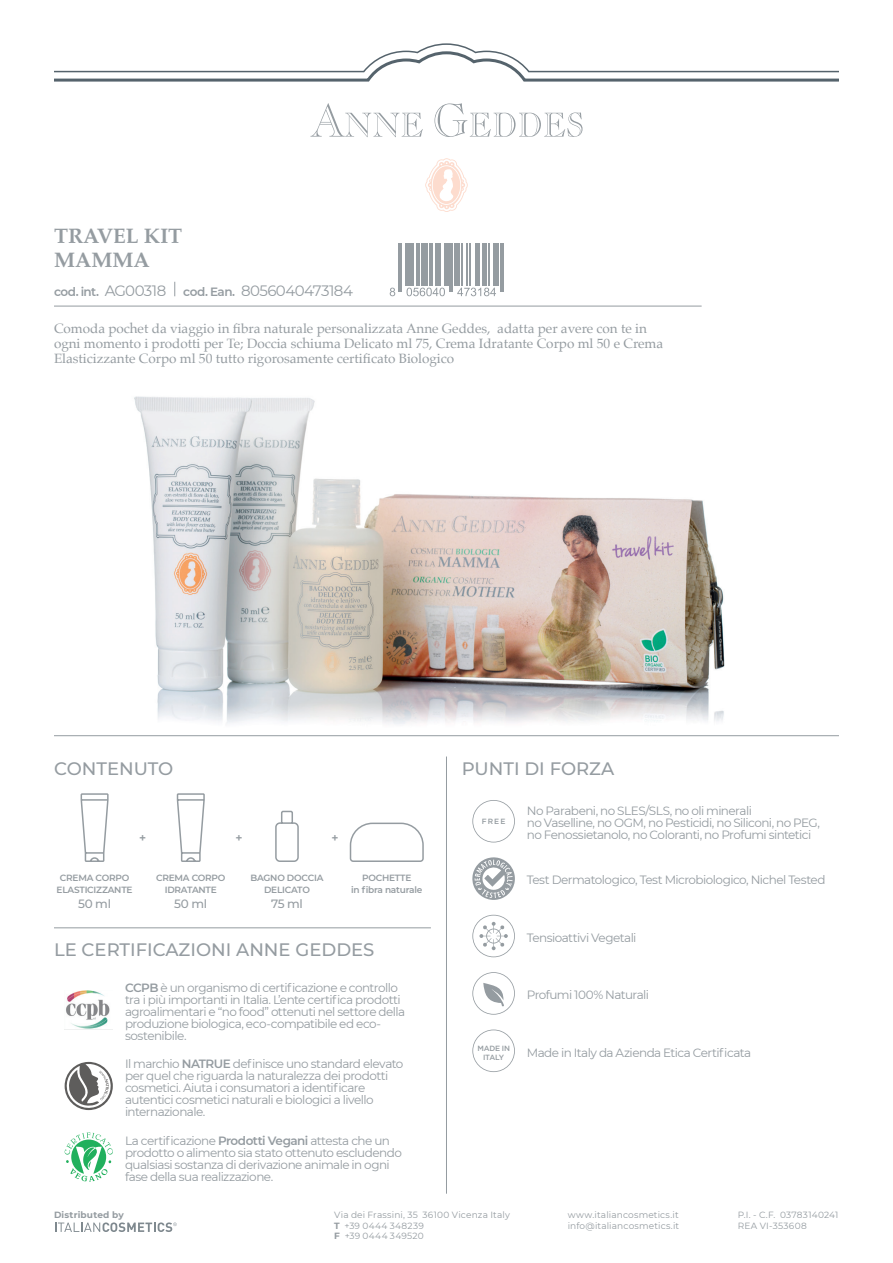
<style>
.page{position:relative;width:893px;height:1263px;background:#fff}
.page>*{position:absolute;margin:0;border:0;box-sizing:border-box;transform-origin:0 0}
.t1{font:700 21px/24px "Palatino";color:#959ca1}
.t2{font:500 18px "Montserrat";color:#959ca1}
.t3{font:15px "Montserrat";letter-spacing:-.035em;color:#959ca1}
.t4{font:13.5px/15px "Palatino";color:#959ca1}
.t5{font:12px/12px "Montserrat";letter-spacing:-.045em;color:#959ca1}
.t6{font:600 12px "Montserrat";letter-spacing:-.045em;color:#959ca1}
.t7{font:500 12px "Montserrat";letter-spacing:-.025em;color:#959ca1}
.t8{font:9px/10.8px "Montserrat";letter-spacing:.02em;color:#959ca1}
.t9{font:600 9px/12px "Montserrat";letter-spacing:-.025em;color:#959ca1;text-align:center}
.t10{font:700 9px "Montserrat";letter-spacing:.02em;color:#959ca1}
.t11{font:500 7.5px/9px "Gotham";letter-spacing:-.02em;color:#959ca1;text-align:center}
.s1{font-weight:400;font-size:15px}
.s2{font-weight:600;font-size:12px}
.s3{font-weight:600}
.s4{font-weight:700}
</style>
<div class="page">
<img style="left:134px;top:396px;width:591px;height:328px">
<svg style="left:54px;top:43px;width:785px;height:39px"></svg>
<svg style="left:310px;top:103px;width:113px;height:34px"></svg>
<svg style="left:434px;top:103px;width:148px;height:34px"></svg>
<hr style="left:54px;top:735px;width:785px;height:1px;background:#959ca1">
<hr style="left:446px;top:756px;width:1px;height:438px;background:#959ca1">
<hr style="left:54px;top:306px;width:648px;height:1px;background:#959ca1">
<svg style="left:55px;top:1222px;width:122px;height:10px"></svg>
<img style="left:66px;top:990px;width:44px;height:39px">
<svg style="left:64px;top:1132px;width:49px;height:50px"></svg>
<svg style="left:64px;top:1062px;width:49px;height:49px"></svg>
<svg style="left:425px;top:158px;width:43px;height:54px"></svg>
<svg style="left:472px;top:915px;width:43px;height:42px"></svg>
<svg style="left:472px;top:972px;width:43px;height:43px"></svg>
<svg style="left:472px;top:800px;width:43px;height:42px"></svg>
<svg style="left:472px;top:1029px;width:43px;height:43px"></svg>
<svg style="left:472px;top:857px;width:43px;height:43px"></svg>
<svg style="left:80px;top:793px;width:29px;height:69px"></svg>
<svg style="left:176px;top:793px;width:29px;height:69px"></svg>
<svg style="left:275px;top:810px;width:24px;height:52px"></svg>
<hr style="left:54px;top:927px;width:377px;height:1px;background:#959ca1">
<svg style="left:349px;top:822px;width:75px;height:40px"></svg>
<svg style="left:174px;top:282px;width:1px;height:14px"></svg>
<hr style="left:399px;top:243px;width:1px;height:48px;background:#959ca1">
<hr style="left:401px;top:243px;width:1px;height:48px;background:#959ca1">
<hr style="left:405px;top:243px;width:2px;height:42px;background:#959ca1">
<hr style="left:409px;top:243px;width:1px;height:42px;background:#959ca1">
<hr style="left:411px;top:243px;width:3px;height:42px;background:#959ca1">
<hr style="left:416px;top:243px;width:1px;height:42px;background:#959ca1">
<hr style="left:419px;top:243px;width:1px;height:42px;background:#959ca1">
<hr style="left:421px;top:243px;width:4px;height:42px;background:#959ca1">
<hr style="left:426px;top:243px;width:1px;height:42px;background:#959ca1">
<hr style="left:430px;top:243px;width:3px;height:42px;background:#959ca1">
<hr style="left:435px;top:243px;width:4px;height:42px;background:#959ca1">
<hr style="left:440px;top:243px;width:1px;height:42px;background:#959ca1">
<hr style="left:444px;top:243px;width:2px;height:42px;background:#959ca1">
<hr style="left:447px;top:243px;width:2px;height:42px;background:#959ca1">
<hr style="left:450px;top:243px;width:1px;height:48px;background:#959ca1">
<hr style="left:452px;top:243px;width:1px;height:48px;background:#959ca1">
<hr style="left:454px;top:243px;width:1px;height:42px;background:#959ca1">
<hr style="left:456px;top:243px;width:4px;height:42px;background:#959ca1">
<hr style="left:462px;top:243px;width:1px;height:42px;background:#959ca1">
<hr style="left:466px;top:243px;width:1px;height:42px;background:#959ca1">
<hr style="left:470px;top:243px;width:1px;height:42px;background:#959ca1">
<hr style="left:475px;top:243px;width:1px;height:42px;background:#959ca1">
<hr style="left:477px;top:243px;width:3px;height:42px;background:#959ca1">
<hr style="left:482px;top:243px;width:2px;height:42px;background:#959ca1">
<hr style="left:485px;top:243px;width:1px;height:42px;background:#959ca1">
<hr style="left:488px;top:243px;width:1px;height:42px;background:#959ca1">
<hr style="left:493px;top:243px;width:1px;height:42px;background:#959ca1">
<hr style="left:495px;top:243px;width:3px;height:42px;background:#959ca1">
<hr style="left:501px;top:243px;width:1px;height:48px;background:#959ca1">
<hr style="left:503px;top:243px;width:1px;height:48px;background:#959ca1">
<svg style="left:390px;top:288px;width:5px;height:8px"></svg>
<svg style="left:407px;top:288px;width:38px;height:8px"></svg>
<svg style="left:457px;top:288px;width:39px;height:8px"></svg>
<h1 class="t1" style="left:54px;top:223px;width:130px">TRAVEL KIT<br>MAMMA</h1>
<p class="t6" style="left:54px;top:283px;width:114px">cod. int. <span class="s1">AG00318</span></p>
<p class="t3" style="left:183px;top:281px;width:171px"><span class="s2">cod. Ean.</span> 8056040473184</p>
<p class="t4" style="left:54px;top:321px;width:611px">Comoda pochet da viaggio in fibra naturale personalizzata Anne Geddes, adatta per avere con te in ogni momento i prodotti per Te; Doccia schiuma Delicato ml 75, Crema Idratante Corpo ml 50 e Crema<br>Elasticizzante Corpo ml 50 tutto rigorosamente certificato Biologico</p>
<h2 class="t2" style="left:54px;top:756px;width:121px">CONTENUTO</h2>
<h2 class="t2" style="left:462px;top:756px;width:154px">PUNTI DI FORZA</h2>
<p class="t6" style="left:139px;top:829px;width:9px">+</p>
<p class="t6" style="left:235px;top:829px;width:9px">+</p>
<p class="t6" style="left:332px;top:829px;width:9px">+</p>
<p class="t9" style="left:156px;top:871px;width:71px">CREMA CORPO<br>IDRATANTE</p>
<p class="t7" style="left:174px;top:895px;width:34px">50 ml</p>
<p class="t9" style="left:57px;top:871px;width:77px">CREMA CORPO<br>ELASTICIZZANTE</p>
<p class="t7" style="left:78px;top:895px;width:34px">50 ml</p>
<p class="t9" style="left:251px;top:871px;width:74px">BAGNO DOCCIA<br>DELICATO</p>
<p class="t7" style="left:271px;top:895px;width:33px">75 ml</p>
<p class="t9" style="left:351px;top:871px;width:73px">POCHETTE<br>in fibra naturale</p>
<h2 class="t2" style="left:54px;top:937px;width:322px">LE CERTIFICAZIONI ANNE GEDDES</h2>
<p class="t5" style="left:125px;top:981px;width:282px"><span class="s3">CCPB</span> è un organismo di certificazione e controllo tra i più importanti in Italia. L’ente certifica prodotti agroalimentari e “no food” ottenuti nel settore della produzione biologica, eco-compatibile ed eco&shy;sostenibile.</p>
<p class="t5" style="left:125px;top:1057px;width:280px">Il marchio <span class="s3">NATRUE</span> definisce uno standard elevato per quel che riguarda la naturalezza dei prodotti cosmetici. Aiuta i consumatori a identificare autentici cosmetici naturali e biologici a livello internazionale.</p>
<p class="t5" style="left:125px;top:1134px;width:278px">La certificazione <span class="s3">Prodotti Vegani</span> attesta che un prodotto o alimento sia stato ottenuto escludendo qualsiasi sostanza di derivazione animale in ogni fase della sua realizzazione.</p>
<p class="t11" style="left:482px;top:817px;width:25px">FREE</p>
<p class="t5" style="left:527px;top:804px;width:295px">No Parabeni, no SLES/SLS, no oli minerali<br>no Vaselline, no OGM, no Pesticidi, no Siliconi, no PEG, no Fenossietanolo, no Coloranti, no Profumi sintetici</p>
<p class="t5" style="left:527px;top:874px;width:300px">Test Dermatologico, Test Microbiologico, Nichel Tested</p>
<p class="t5" style="left:527px;top:931px;width:111px">Tensioattivi Vegetali</p>
<p class="t5" style="left:527px;top:988px;width:124px">Profumi 100% Naturali</p>
<p class="t11" style="left:477px;top:1044px;width:34px">MADE IN<br>ITALY</p>
<p class="t5" style="left:527px;top:1046px;width:226px">Made in Italy da Azienda Etica Certificata</p>
<p class="t10" style="left:54px;top:1208px;width:71px">Distributed by</p>
<p class="t8" style="left:334px;top:1209px;width:177px">Via dei Frassini, 35 36100 Vicenza Italy<br><span class="s4">T</span> +39 0444 348239<br><span class="s4">F</span> +39 0444 349520</p>
<p class="t8" style="left:568px;top:1209px;width:113px">www.italiancosmetics.it info@italiancosmetics.it</p>
<p class="t8" style="left:738px;top:1209px;width:102px">P.I. - C.F. 03783140241<br>REA VI-353608</p>
</div>
